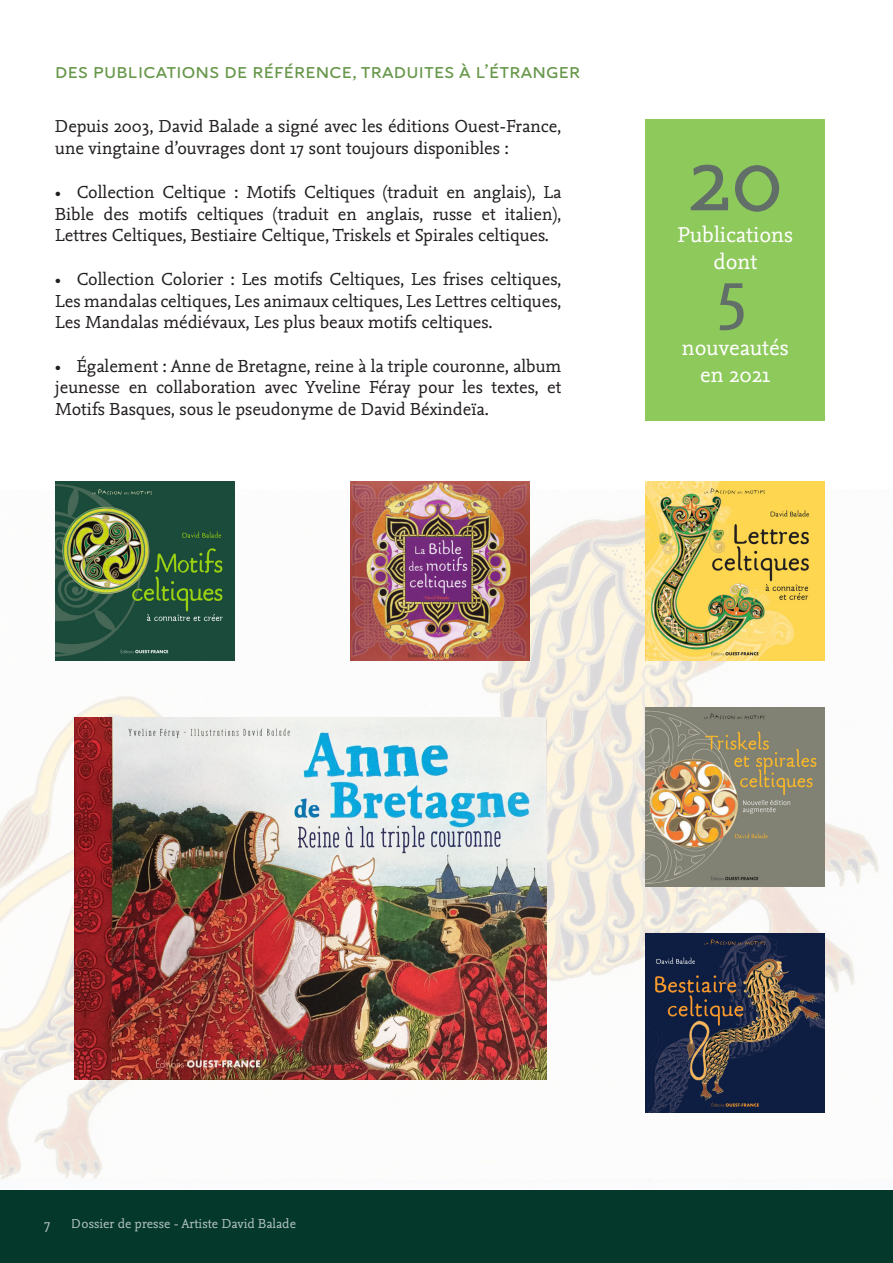
<style>
.page{position:relative;width:893px;height:1263px;background:#fff}
.page>*{position:absolute;margin:0;border:0;box-sizing:border-box;transform-origin:0 0}
.corps{font:96px "Nexus Mix Pro";color:#626e68}
.corps-2{font:73.5px "Nexus Mix Pro";color:#626e68}
.corps-3{font:22.5px/27px "Nexus Mix Pro";color:#fff;text-align:center}
.légende{font:500 expanded 19.5px "Haboro Soft";color:#68984b}
.corps-4{font:18.15px/21.8px "Nexus Mix Pro";color:#231f20;text-align:justify}
.t1{font:15px "Nexus Mix Pro";color:#fff}
.t2{font:13.5px "Nexus Mix Pro";color:#fff}
</style>
<div class="page">
<div style="left:0;top:1191px;width:893px;height:72px;background:#04382b"></div>
<img style="left:0;top:490px;width:879px;height:690px">
<img style="left:55px;top:481px;width:179px;height:179px">
<img style="left:351px;top:481px;width:179px;height:179px">
<img style="left:646px;top:481px;width:179px;height:179px">
<img style="left:646px;top:707px;width:179px;height:179px">
<img style="left:646px;top:933px;width:179px;height:179px">
<img style="left:75px;top:717px;width:471px;height:363px">
<div style="left:646px;top:119px;width:179px;height:302px;background:#8ec95c"></div>
<p class="légende" style="left:55px;top:59px;width:527px">Des publications de référence, traduites à l’étranger</p>
<p class="corps-4" style="left:55px;top:115px;width:507px">Depuis 2003, David Balade a signé avec les éditions Ouest-France, une vingtaine d’ouvrages dont 17 sont toujours disponibles :</p>
<p class="corps-4" style="left:55px;top:180px;width:507px">• Collection Celtique : Motifs Celtiques (traduit en anglais), La Bible des motifs celtiques (traduit en anglais, russe et italien), Lettres Celtiques, Bestiaire Celtique, Triskels et Spirales celtiques.</p>
<p class="corps-4" style="left:55px;top:267px;width:508px">• Collection Colorier : Les motifs Celtiques, Les frises celtiques, Les mandalas celtiques, Les animaux celtiques, Les Lettres celtiques, Les Mandalas médiévaux, Les plus beaux motifs celtiques.</p>
<p class="corps-4" style="left:55px;top:354px;width:508px">• Également : Anne de Bretagne, reine à la triple couronne, album jeunesse en collaboration avec Yveline Féray pour les textes, et Motifs Basques, sous le pseudonyme de David Béxindeïa.</p>
<p class="corps" style="left:687px;top:107px;width:98px">20</p>
<p class="corps-3" style="left:678px;top:219px;width:117px">Publications</p>
<p class="corps-3" style="left:713px;top:246px;width:45px">dont</p>
<p class="corps-2" style="left:716px;top:237px;width:31px">5</p>
<p class="corps-3" style="left:682px;top:333px;width:108px">nouveautés en 2021</p>
<p class="t1" style="left:45px;top:1212px;width:8px">7</p>
<p class="t2" style="left:72px;top:1213px;width:226px">Dossier de presse - Artiste David Balade</p>
</div>
